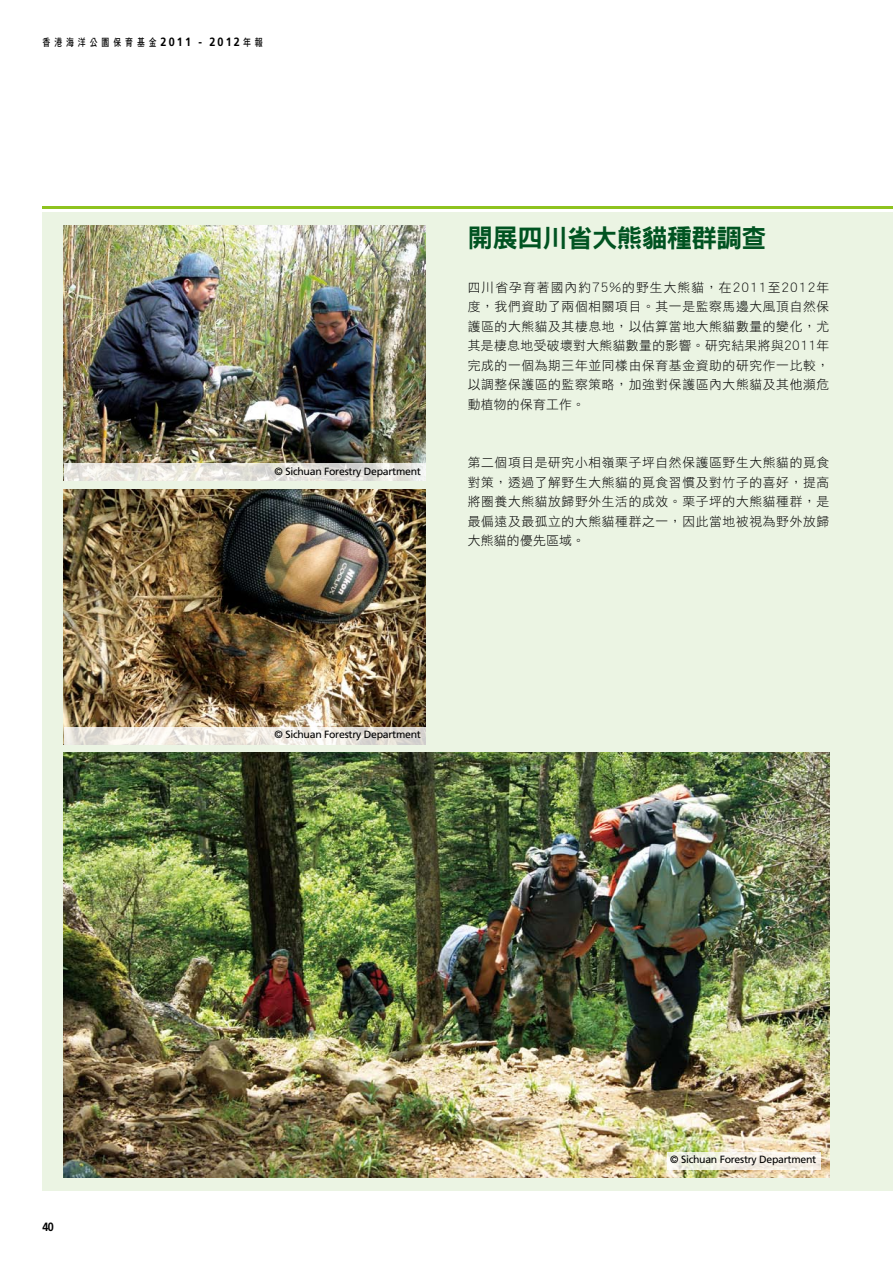
<style>
.page{position:relative;width:893px;height:1263px;background:#fff}
.page>*{position:absolute;margin:0;border:0;box-sizing:border-box;transform-origin:0 0}
.t1{font:25.5px "DF Hei HK W9";letter-spacing:-.025em;color:#005321}
.t2{font:12.75px/19.5px "DF Hei HK W3";letter-spacing:.05em;color:#000;text-align:justify}
.t3{font:700 12px "Frutiger";color:#000;scale:.9 1}
.t4{font:10.5px "Frutiger";letter-spacing:-.025em;color:#000}
.t5{font:10.5px "DF Hei HK W7";letter-spacing:.5em;color:#000;scale:.75 1}
.s1{font-family:"Frutiger";font-weight:700;font-size:12px}
</style>
<div class="page">
<div style="left:43px;top:213px;width:850px;height:978px;background:#ebf4e3"></div>
<hr style="left:43px;top:206px;width:850px;height:2px;background:#8ec31f">
<img style="left:64px;top:753px;width:765px;height:425px">
<img style="left:64px;top:225px;width:361px;height:238px">
<img style="left:64px;top:489px;width:361px;height:238px">
<svg style="left:64px;top:463px;width:361px;height:17px"></svg>
<svg style="left:64px;top:727px;width:361px;height:17px"></svg>
<svg style="left:668px;top:1152px;width:153px;height:17px;fill:#f6f3e9"></svg>
<p class="t5" style="left:43px;top:36px;width:295px">香港海洋公園保育基金<span class="s1">2011 - 2012</span>年報</p>
<p class="t4" style="left:275px;top:465px;width:148px">© Sichuan Forestry Department</p>
<h1 class="t1" style="left:468px;top:224px;width:300px">開展四川省大熊貓種群調查</h1>
<p class="t2" style="left:468px;top:277px;width:363px">四川省孕育著國內約75%的野生大熊貓，在2011至2012年度，我們資助了兩個相關項目。其一是監察馬邊大風頂自然保護區的大熊貓及其棲息地，以估算當地大熊貓數量的變化，尤其是棲息地受破壞對大熊貓數量的影響。研究結果將與2011年完成的一個為期三年並同樣由保育基金資助的研究作一比較，以調整保護區的監察策略，加強對保護區內大熊貓及其他瀕危動植物的保育工作。</p>
<p class="t2" style="left:468px;top:453px;width:363px">第二個項目是研究小相嶺栗子坪自然保護區野生大熊貓的覓食對策，透過了解野生大熊貓的覓食習慣及對竹子的喜好，提高將圈養大熊貓放歸野外生活的成效。栗子坪的大熊貓種群，是最偏遠及最孤立的大熊貓種群之一，因此當地被視為野外放歸大熊貓的優先區域。</p>
<p class="t4" style="left:275px;top:728px;width:148px">© Sichuan Forestry Department</p>
<p class="t3" style="left:43px;top:1219px;width:14px">40</p>
<p class="t4" style="left:670px;top:1154px;width:148px">© Sichuan Forestry Department</p>
</div>
